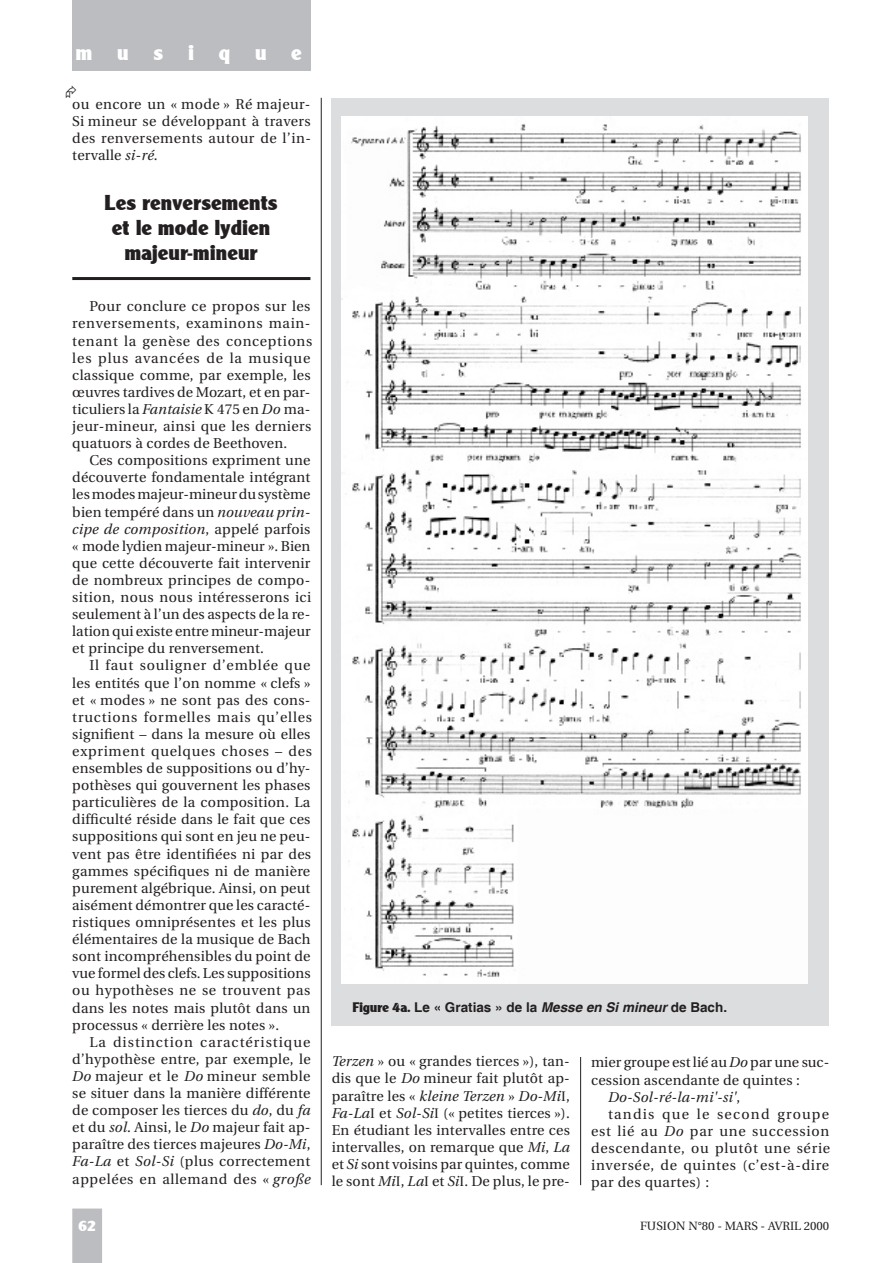
<style>
.page{position:relative;width:893px;height:1263px;background:#fff}
.page>*{position:absolute;margin:0;border:0;box-sizing:border-box;transform-origin:0 0}
.t1{font:21px/25.2px "Clear Black DB Normal";letter-spacing:.015em;color:#231f20;text-align:center}
.t2{font:21px "Clear Black DB Normal";letter-spacing:1.195em;color:#fff}
.t3{font:15px "Clear Black DB Normal";color:#fff}
.t4{font:14.25px/17.1px "Utopia";letter-spacing:.015em;color:#231f20;text-align:justify}
.t5{font:14.25px "Utopia";letter-spacing:.05em;color:#231f20}
.t6{font:14.25px "Utopia";letter-spacing:.055em;color:#231f20}
.t7{font:14.25px "Utopia";letter-spacing:.085em;color:#231f20}
.t8{font:italic 14.25px "Utopia";letter-spacing:.015em;color:#231f20}
.t9{font:700 13.5px "Helvetica";color:#231f20}
.t10{font:12px "Utopia";color:#231f20}
.s1{font-style:italic}
.s2{font-family:"Clear Black DB Normal";font-weight:400}
.s3{font-style:normal}
</style>
<div class="page">
<div style="left:72px;top:0;width:238px;height:71px;background:#bcbdc0"></div>
<hr style="left:321px;top:98px;width:1px;height:1087px;background:#231f20">
<hr style="left:580px;top:98px;width:1px;height:1087px;background:#231f20">
<div style="left:72px;top:1208px;width:30px;height:55px;background:#bcbdc0"></div>
<div style="left:559px;top:87px;width:70px;height:970px;background:#fff"></div>
<div style="left:332px;top:98px;width:497px;height:928px;background:#dcdddf"></div>
<hr style="left:72px;top:277px;width:238px;height:3px;background:#231f20">
<img style="left:342px;top:117px;width:466px;height:866px">
<h1 class="t2" style="left:76px;top:40px;width:227px">musique</h1>
<p class="t4" style="left:72px;top:95px;width:240px">ou encore un « mode » Ré majeur-Si mineur se développant à travers des renversements autour de l’in&shy;tervalle <span class="s1">si-ré</span>.</p>
<h1 class="t1" style="left:105px;top:190px;width:174px">Les renversements et le mode lydien majeur-mineur</h1>
<p class="t4" style="left:72px;top:298px;width:242px;text-align:left;text-indent:17px">Pour conclure ce propos sur les renversements, examinons main&shy;tenant la genèse des conceptions les plus avancées de la musique classique comme, par exemple, les œuvres tardives de Mozart, et en par&shy;ticuliers la <span class="s1">Fantaisie</span> K 475 en <span class="s1">Do</span> ma&shy;jeur-mineur, ainsi que les derniers quatuors à cordes de Beethoven.</p>
<p class="t4" style="left:72px;top:452px;width:240px;text-indent:17px">Ces compositions expriment une découverte fondamentale intégrant les modes majeur-mineur du système bien tempéré dans un <span class="s1">nouveau prin&shy;cipe de composition</span>, appelé parfois « mode lydien majeur-mineur ». Bien que cette découverte fait intervenir de nombreux principes de compo&shy;sition, nous nous intéresserons ici seulement à l’un des aspects de la re&shy;lation qui existe entre mineur-majeur et principe du renversement.</p>
<p class="t4" style="left:72px;top:657px;width:241px;text-align:left;text-indent:17px">Il faut souligner d’emblée que les entités que l’on nomme « clefs » et « modes » ne sont pas des cons&shy;tructions formelles mais qu’elles signifient – dans la mesure où elles expriment quelques choses – des ensembles de suppositions ou d’hy&shy;pothèses qui gouvernent les phases particulières de la composition. La difficulté réside dans le fait que ces suppositions qui sont en jeu ne peu&shy;vent pas être identifiées ni par des gammes spécifiques ni de manière purement algébrique. Ainsi, on peut aisément démontrer que les caracté&shy;ristiques omniprésentes et les plus élémentaires de la musique de Bach sont incompréhensibles du point de vue formel des clefs. Les suppositions ou hypothèses ne se trouvent pas dans les notes mais plutôt dans un processus « derrière les notes ».</p>
<p class="t4" style="left:72px;top:1033px;width:240px;text-indent:17px">La distinction caractéristique d’hypothèse entre, par exemple, le <span class="s1">Do</span> majeur et le <span class="s1">Do</span> mineur semble se situer dans la manière différente de composer les tierces du <span class="s1">do</span>, du <span class="s1">fa </span>et du <span class="s1">sol</span>. Ainsi, le <span class="s1">Do</span> majeur fait ap&shy;paraître des tierces majeures <span class="s1">Do-Mi</span>, <span class="s1">Fa-La</span> et <span class="s1">Sol-Si</span> (plus correctement appelées en allemand des « <span class="s1">große</span></p>
<p class="t9" style="left:353px;top:999px;width:376px"><span class="s2">Figure 4a.</span> Le « Gratias » de la <span class="s1">Messe en Si mineur</span> de Bach.</p>
<p class="t4" style="left:332px;top:1053px;width:240px"><span class="s1">Terzen</span> » ou « grandes tierces »), tan&shy;dis que le <span class="s1">Do</span> mineur fait plutôt ap&shy;paraître les « <span class="s1">kleine Terzen</span> » <span class="s1">Do-Mi</span> , <span class="s1">Fa-La</span> et <span class="s1">Sol-Si</span> (« petites tierces »).<br>En étudiant les intervalles entre ces intervalles, on remarque que <span class="s1">Mi</span>, <span class="s1">La </span>et <span class="s1">Si</span> sont voisins par quintes, comme le sont <span class="s1">Mi</span> , <span class="s1">La</span> et <span class="s1">Si</span> . De plus, le pre-</p>
<p class="t4" style="left:591px;top:1054px;width:240px">mier groupe est lié au <span class="s1">Do</span> par une suc-</p>
<p class="t4" style="left:591px;top:1071px;width:210px">cession ascendante de quintes :</p>
<p class="t8" style="left:608px;top:1089px;width:134px">Do-Sol-ré-la-mi'-si'<span class="s3">,</span></p>
<p class="t7" style="left:608px;top:1106px;width:223px">tandis que le second groupe</p>
<p class="t6" style="left:591px;top:1123px;width:240px">est lié au <span class="s1">Do</span> par une succession</p>
<p class="t5" style="left:591px;top:1140px;width:241px">descendante, ou plutôt une série</p>
<p class="t5" style="left:591px;top:1157px;width:239px">inversée, de quintes (c’est-à-dire</p>
<p class="t4" style="left:591px;top:1174px;width:119px">par des quartes) :</p>
<p class="t3" style="left:78px;top:1217px;width:19px">62</p>
<p class="t10" style="left:640px;top:1219px;width:191px">FUSION N°80 - MARS - AVRIL 2000</p>
</div>
